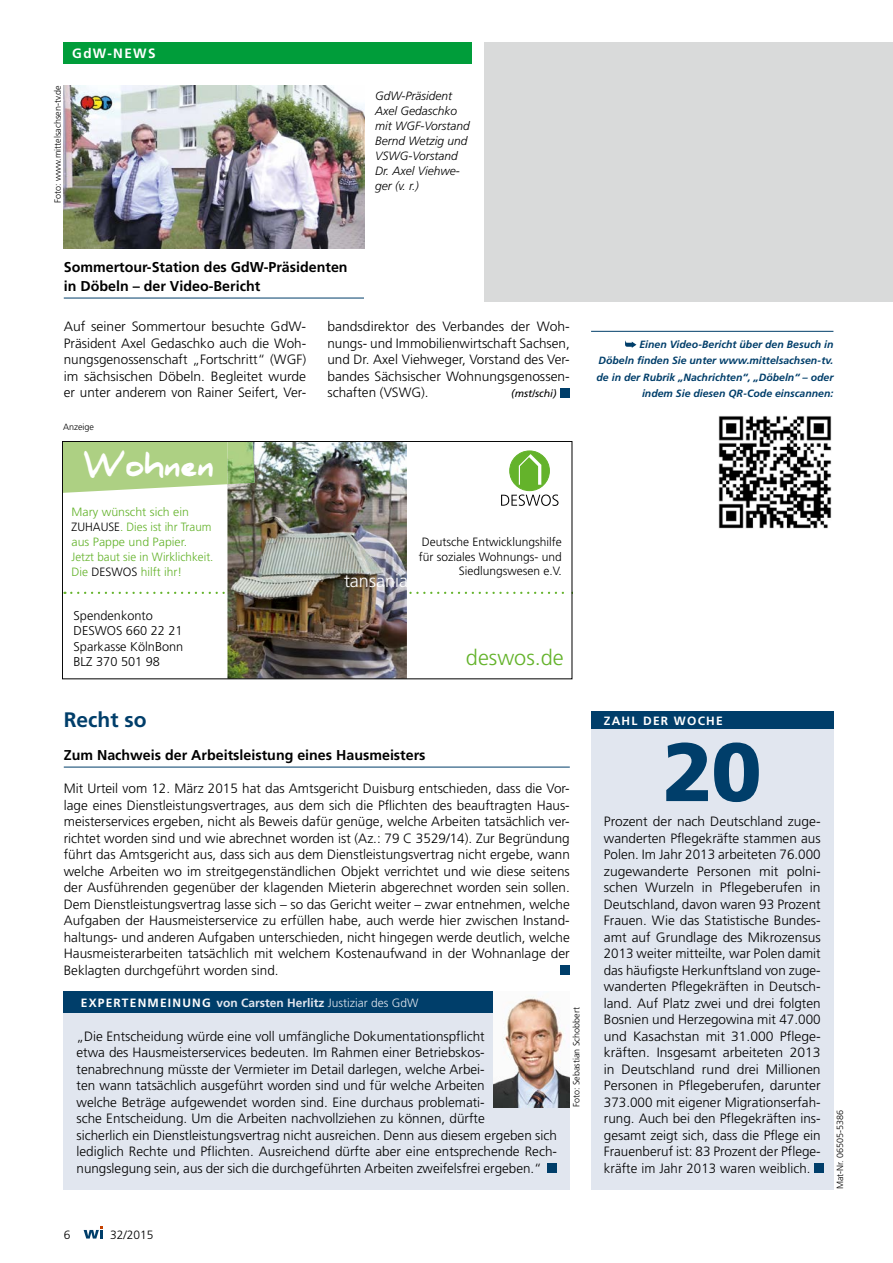
<style>
.page{position:relative;width:893px;height:1263px;background:#fff}
.page>*{position:absolute;margin:0;border:0;box-sizing:border-box;transform-origin:0 0}
.t1{font:900 82.5px "Frutiger";color:#003e6a}
.t2{font:900 28.65px "Daniel";color:#fff}
.t3{font:300 21.75px "Frutiger";color:#64b32b}
.t4{font:700 21px "Frutiger";color:#003e6a}
.t5{font:300 18px "Frutiger";color:#fff}
.t6{font:700 14.25px/19.5px "Frutiger";color:#000}
.t7{font:300 13.5px/16.5px "Frutiger";color:#000;text-align:justify}
.t8{font:700 13.5px "Frutiger";letter-spacing:.1em;color:#fff}
.t9{font:300 12.75px/15.3px "Frutiger";color:#000}
.t10{font:300 12px/15px "Frutiger";color:#64b32b}
.t11{font:italic 300 12px/15px "Frutiger";color:#000}
.t12{font:300 12px/14.4px "Frutiger";color:#000;text-align:right}
.t13{font:700 12px "Frutiger";letter-spacing:.04em;color:#e1e6ef}
.t14{font:700 12px "Frutiger";letter-spacing:.1em;color:#fff}
.t15{font:italic 700 10.5px/16.5px "Frutiger";color:#003e6a;text-align:right}
.t16{font:italic 10.5px "Frutiger";color:#000}
.t17{font:300 9px "Frutiger";color:#000}
.s1{color:#000}
.s2{color:#fff}
.s3{font-weight:300}
</style>
<div class="page">
<div style="left:485px;top:43px;width:408px;height:259px;background:#d9dada"></div>
<hr style="left:64px;top:767px;width:506px;height:1px;background:#003e6a">
<div style="left:591px;top:714px;width:242px;height:475px;background:#e1e6ef"></div>
<div style="left:591px;top:712px;width:242px;height:17px;background:#003e6a"></div>
<div style="left:814px;top:1163px;width:10px;height:10px;background:#003e6a"></div>
<div style="left:64px;top:43px;width:408px;height:21px;background:#009d3a"></div>
<hr style="left:64px;top:298px;width:300px;height:1px;background:#003e6a">
<div style="left:560px;top:388px;width:10px;height:9px;background:#003e6a"></div>
<div style="left:64px;top:992px;width:506px;height:198px;background:#e1e6ef"></div>
<div style="left:548px;top:1163px;width:9px;height:10px;background:#003e6a"></div>
<div style="left:64px;top:992px;width:506px;height:21px;background:#003e6a"></div>
<img style="left:493px;top:992px;width:77px;height:115px">
<div style="left:560px;top:965px;width:10px;height:10px;background:#003e6a"></div>
<img style="left:64px;top:85px;width:300px;height:164px">
<hr style="left:591px;top:331px;width:242px;height:1px;background:#003e6a">
<svg style="left:625px;top:341px;width:11px;height:7px"></svg>
<img style="left:718px;top:416px;width:114px;height:113px">
<svg style="left:71px;top:592px;width:502px;height:2px"></svg>
<img style="left:227px;top:443px;width:180px;height:234px">
<img style="left:227px;top:443px;width:28px;height:41px">
<div style="left:510px;top:451px;width:39px;height:40px;background:#64b32b;border-radius:50%"></div>
<div style="left:509px;top:451px;width:41px;height:40px;border:1px solid #64b32b;border-radius:50%"></div>
<svg style="left:519px;top:454px;width:22px;height:31px"></svg>
<svg style="left:501px;top:494px;width:57px;height:12px"></svg>
<div style="left:62px;top:441px;width:510px;height:238px;border:1px solid #000"></div>
<svg style="left:62px;top:441px;width:165px;height:52px;background:#afce8a"></svg>
<svg style="left:84px;top:1226px;width:19px;height:12px"></svg>
<p class="t17" style="left:52px;top:203px;width:120px;rotate:-90deg">Foto: www.mittelsachsen-tv.de</p>
<p class="t8" style="left:72px;top:46px;width:85px">GdW-NEWS</p>
<p class="t8" style="left:72px;top:46px;width:72px">NACHRUF</p>
<p class="t11" style="left:375px;top:89px;width:96px">GdW-Präsident<br>Axel Gedaschko mit WGF-Vorstand<br>Bernd Wetzig und<br>VSWG-Vorstand<br>Dr. Axel Viehwe&shy;ger (v. r.)</p>
<p class="t6" style="left:64px;top:257px;width:285px">Sommertour-Station des GdW-Präsidenten in Döbeln – der Video-Bericht</p>
<p class="t7" style="left:64px;top:319px;width:244px">Auf seiner Sommertour besuchte GdW-Präsident Axel Gedaschko auch die Woh&shy;nungsgenossenschaft „Fortschritt“ (WGF) im sächsischen Döbeln. Begleitet wurde er unter anderem von Rainer Seifert, Ver-</p>
<p class="t7" style="left:327px;top:319px;width:244px">bandsdirektor des Verbandes der Woh&shy;nungs- und Immobilienwirtschaft Sachsen, und Dr. Axel Viehweger, Vorstand des Ver&shy;bandes Sächsischer Wohnungsgenossen&shy;schaften (VSWG).</p>
<p class="t16" style="left:511px;top:388px;width:47px">(mst/schi)</p>
<p class="t17" style="left:63px;top:421px;width:33px">Anzeige</p>
<h2 class="t2" style="left:84px;top:451px;width:131px;rotate:-1deg">Wohnen</h2>
<p class="t10" style="left:72px;top:504px;width:143px">Mary wünscht sich ein<br><span class="s1">ZUHAUSE</span>. Dies ist ihr Traum aus Pappe und Papier.<br>Jetzt baut sie in Wirklichkeit.<br>Die <span class="s1">DESWOS</span> hilft ihr!</p>
<p class="t9" style="left:74px;top:608px;width:111px">Spendenkonto<br>DESWOS 660 22 21<br>Sparkasse KölnBonn<br>BLZ 370 501 98</p>
<h3 class="t5" style="left:344px;top:571px;width:66px">tansania</h3>
<p class="t12" style="left:419px;top:535px;width:145px">Deutsche Entwicklungshilfe für soziales Wohnungs- und<br>Siedlungswesen e.V.</p>
<h3 class="t3" style="left:466px;top:645px;width:99px">deswos.de</h3>
<p class="t15" style="left:597px;top:336px;width:238px">Einen Video-Bericht über den Besuch in<br>Döbeln finden Sie unter www.mittelsachsen-tv. de in der Rubrik „Nachrichten“, „Döbeln“ – oder indem Sie diesen QR-Code einscannen:</p>
<h3 class="t4" style="left:64px;top:707px;width:84px">Recht so</h3>
<p class="t6" style="left:64px;top:746px;width:363px">Zum Nachweis der Arbeitsleistung eines Hausmeisters</p>
<p class="t7" style="left:64px;top:781px;width:508px">Mit Urteil vom 12. März 2015 hat das Amtsgericht Duisburg entschieden, dass die Vor&shy;lage eines Dienstleistungsvertrages, aus dem sich die Pflichten des beauftragten Haus&shy;meisterservices ergeben, nicht als Beweis dafür genüge, welche Arbeiten tatsächlich ver&shy;richtet worden sind und wie abrechnet worden ist (Az.: 79 C 3529/14). Zur Begründung führt das Amtsgericht aus, dass sich aus dem Dienstleistungsvertrag nicht ergebe, wann welche Arbeiten wo im streitgegenständlichen Objekt verrichtet und wie diese seitens der Ausführenden gegenüber der klagenden Mieterin abgerechnet worden sein sollen.<br>Dem Dienstleistungsvertrag lasse sich – so das Gericht weiter – zwar entnehmen, welche Aufgaben der Hausmeisterservice zu erfüllen habe, auch werde hier zwischen Instand&shy;haltungs- und anderen Aufgaben unterschieden, nicht hingegen werde deutlich, welche Hausmeisterarbeiten tatsächlich mit welchem Kostenaufwand in der Wohnanlage der Beklagten durchgeführt worden sind.</p>
<p class="t13" style="left:81px;top:996px;width:339px"><span class="s2">EXPERTENMEINUNG</span> von Carsten Herlitz <span class="s3">Justiziar des GdW</span></p>
<p class="t7" style="left:77px;top:1028px;width:482px;text-align:left">„Die Entscheidung würde eine voll umfängliche Dokumentationspflicht<br>etwa des Hausmeisterservices bedeuten. Im Rahmen einer Betriebskos&shy;tenabrechnung müsste der Vermieter im Detail darlegen, welche Arbei-<br>ten wann tatsächlich ausgeführt worden sind und für welche Arbeiten<br>welche Beträge aufgewendet worden sind. Eine durchaus problemati-<br>sche Entscheidung. Um die Arbeiten nachvollziehen zu können, dürfte<br>sicherlich ein Dienstleistungsvertrag nicht ausreichen. Denn aus diesem ergeben sich lediglich Rechte und Pflichten. Ausreichend dürfte aber eine entsprechende Rech&shy;nungslegung sein, aus der sich die durchgeführten Arbeiten zweifelsfrei ergeben.“</p>
<p class="t17" style="left:571px;top:1107px;width:102px;rotate:-90deg">Foto: Sebastian Schobbert</p>
<p class="t12" style="left:64px;top:1227px;width:8px">6</p>
<p class="t12" style="left:110px;top:1227px;width:45px">32/2015</p>
<p class="t14" style="left:604px;top:714px;width:120px">ZAHL DER WOCHE</p>
<h1 class="t1" style="left:663px;top:722px;width:100px">20</h1>
<p class="t7" style="left:604px;top:814px;width:218px">Prozent der nach Deutschland zuge&shy;wanderten Pflegekräfte stammen aus Polen. Im Jahr 2013 arbeiteten 76.000 zugewanderte Personen mit polni&shy;schen Wurzeln in Pflegeberufen in Deutschland, davon waren 93 Prozent Frauen. Wie das Statistische Bundes&shy;amt auf Grundlage des Mikrozensus 2013 weiter mitteilte, war Polen damit das häufigste Herkunftsland von zuge&shy;wanderten Pflegekräften in Deutsch&shy;land. Auf Platz zwei und drei folgten Bosnien und Herzegowina mit 47.000 und Kasachstan mit 31.000 Pflege&shy;kräften. Insgesamt arbeiteten 2013 in Deutschland rund drei Millionen Personen in Pflegeberufen, darunter 373.000 mit eigener Migrationserfah&shy;rung. Auch bei den Pflegekräften ins&shy;gesamt zeigt sich, dass die Pflege ein Frauenberuf ist: 83 Prozent der Pflege&shy;kräfte im Jahr 2013 waren weiblich.</p>
<p class="t17" style="left:835px;top:1189px;width:81px;rotate:-90deg">Mat-Nr. 06505-5386</p>
</div>
